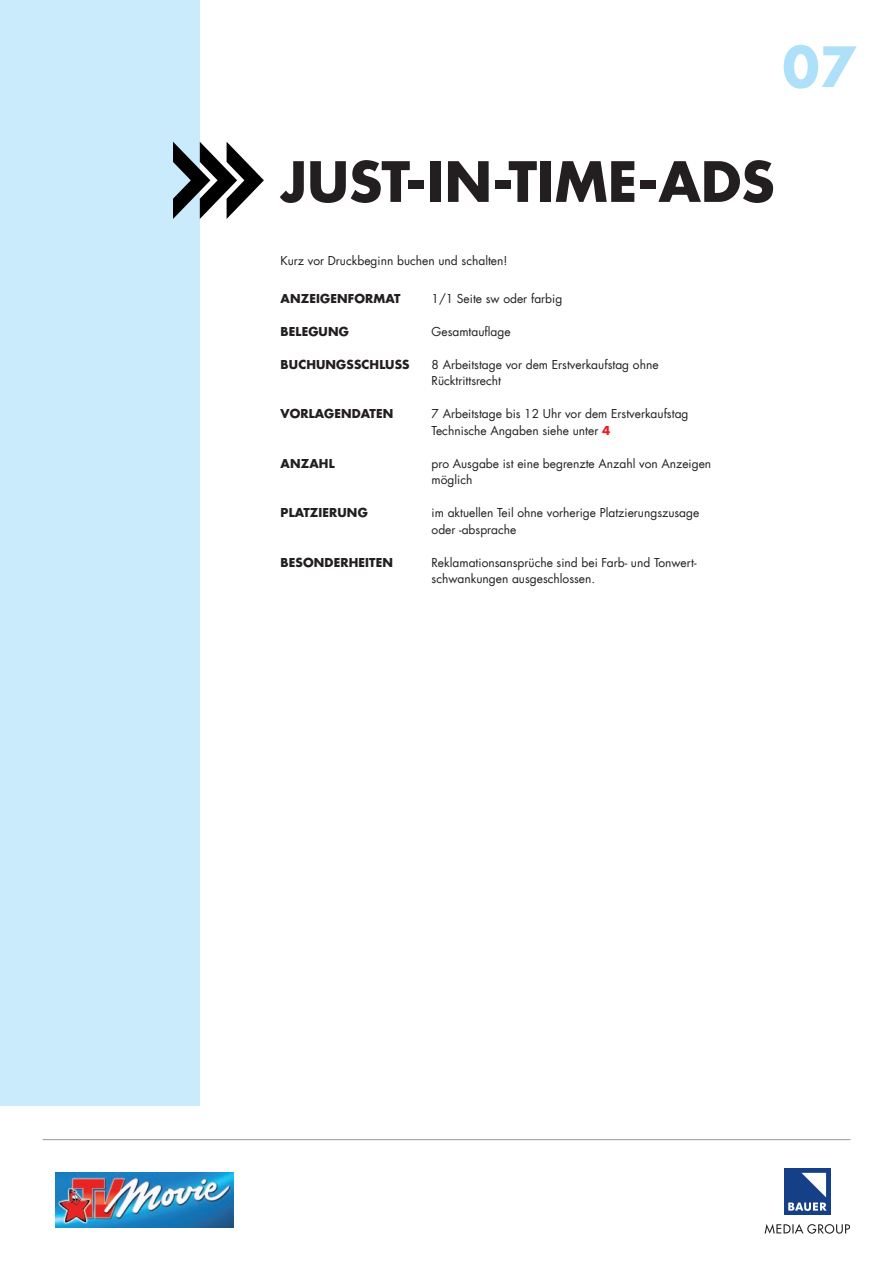
<style>
.page{position:relative;width:893px;height:1263px;background:#fff}
.page>*{position:absolute;margin:0;border:0;box-sizing:border-box;transform-origin:0 0}
.t1{font:700 54px "Futura Com";color:#231f20}
.t2{font:700 54px "Futura Com";color:#aee1f9}
.t3{font:12px/16.5px "Futura Com";color:#231f20}
.t4{font:700 12px "Futura Com";letter-spacing:.01em;color:#231f20}
.s1{font-weight:700;color:#ee1d23}
</style>
<div class="page">
<svg style="left:765px;top:1224px;width:85px;height:10px"></svg>
<div style="left:784px;top:1168px;width:46px;height:47px;background:#153f87"></div>
<svg style="left:788px;top:1173px;width:39px;height:38px"></svg>
<hr style="left:43px;top:1139px;width:807px;height:1px;background:#939598">
<img style="left:55px;top:1172px;width:178px;height:56px">
<div style="left:0;top:0;width:200px;height:1106px;background:#caebfb"></div>
<svg style="left:173px;top:142px;width:91px;height:77px"></svg>
<h1 class="t2" style="left:782px;top:25px;width:76px">07</h1>
<h1 class="t1" style="left:281px;top:140px;width:495px">JUST-IN-TIME-ADS</h1>
<p class="t3" style="left:281px;top:252px;width:228px">Kurz vor Druckbeginn buchen und schalten!</p>
<p class="t4" style="left:281px;top:289px;width:121px">ANZEIGENFORMAT</p>
<p class="t3" style="left:432px;top:290px;width:132px">1/1 Seite sw oder farbig</p>
<p class="t4" style="left:281px;top:322px;width:70px">BELEGUNG</p>
<p class="t3" style="left:432px;top:323px;width:81px">Gesamtauflage</p>
<p class="t4" style="left:281px;top:355px;width:130px">BUCHUNGSSCHLUSS</p>
<p class="t3" style="left:432px;top:356px;width:228px">8 Arbeitstage vor dem Erstverkaufstag ohne<br>Rücktrittsrecht</p>
<p class="t4" style="left:281px;top:405px;width:114px">VORLAGENDATEN</p>
<p class="t3" style="left:432px;top:405px;width:258px">7 Arbeitstage bis 12 Uhr vor dem Erstverkaufstag<br>Technische Angaben siehe unter <span class="s1">4</span></p>
<p class="t4" style="left:281px;top:454px;width:55px">ANZAHL</p>
<p class="t3" style="left:432px;top:455px;width:281px">pro Ausgabe ist eine begrenzte Anzahl von Anzeigen möglich</p>
<p class="t4" style="left:281px;top:504px;width:89px">PLATZIERUNG</p>
<p class="t3" style="left:432px;top:504px;width:269px">im aktuellen Teil ohne vorherige Platzierungszusage oder -absprache</p>
<p class="t4" style="left:281px;top:553px;width:114px">BESONDERHEITEN</p>
<p class="t3" style="left:432px;top:554px;width:266px">Reklamationsansprüche sind bei Farb- und Tonwert&shy;schwankungen ausgeschlossen.</p>
</div>
